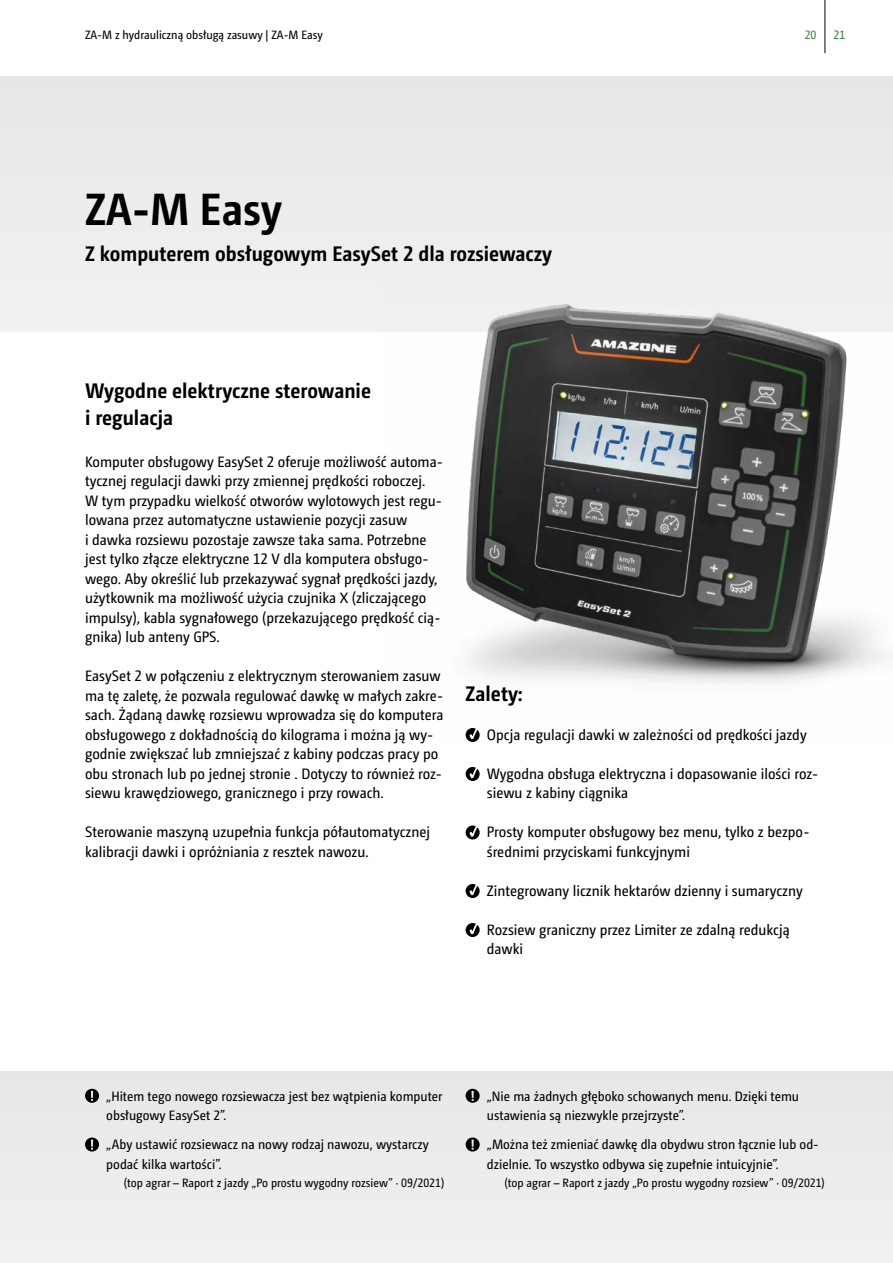
<style>
.page{position:relative;width:893px;height:1263px;background:#fff}
.page>*{position:absolute;margin:0;border:0;box-sizing:border-box;transform-origin:0 0}
.t1{font:700 45px "Camingo Dos Pro S Cd";color:#000}
.t2{font:700 21px/27px "Camingo Dos Pro S Cd";color:#000}
.t3{font:15px/19.5px "Camingo Dos Pro S Cd";color:#000}
.t4{font:13.5px/19.5px "Camingo Dos Pro S Cd";color:#000}
.t5{font:12px "Camingo Dos Pro S Cd";color:#000}
.t6{font:12px "Camingo Dos Pro S Cd";color:#3d813f}
</style>
<div class="page">
<div style="left:0;top:77px;width:893px;height:255px;background:#ececed"></div>
<div style="left:0;top:1071px;width:893px;height:192px;background:#ebeced"></div>
<img style="left:465px;top:304px;width:422px;height:433px">
<hr style="left:825px;top:0;width:1px;height:53px;background:#000">
<svg style="left:466px;top:728px;width:14px;height:14px"></svg>
<svg style="left:466px;top:767px;width:14px;height:14px"></svg>
<svg style="left:466px;top:825px;width:14px;height:14px"></svg>
<svg style="left:466px;top:884px;width:14px;height:14px"></svg>
<svg style="left:466px;top:923px;width:14px;height:14px"></svg>
<svg style="left:85px;top:1089px;width:14px;height:14px"></svg>
<svg style="left:85px;top:1137px;width:14px;height:14px"></svg>
<svg style="left:466px;top:1089px;width:14px;height:14px"></svg>
<svg style="left:466px;top:1137px;width:14px;height:14px"></svg>
<p class="t5" style="left:85px;top:28px;width:239px">ZA-M z hydrauliczną obsługą zasuwy | ZA-M Easy</p>
<h1 class="t1" style="left:85px;top:182px;width:199px">ZA-M Easy</h1>
<h2 class="t2" style="left:85px;top:240px;width:469px">Z komputerem obsługowym EasySet 2 dla rozsiewaczy</h2>
<h2 class="t2" style="left:85px;top:377px;width:287px">Wygodne elektryczne sterowanie i regulacja</h2>
<p class="t6" style="left:805px;top:28px;width:13px">20</p>
<p class="t6" style="left:833px;top:28px;width:13px">21</p>
<p class="t3" style="left:85px;top:452px;width:359px">Komputer obsługowy EasySet 2 oferuje możliwość automa&shy;tycznej regulacji dawki przy zmiennej prędkości roboczej.<br>W tym przypadku wielkość otworów wylotowych jest regu&shy;lowana przez automatyczne ustawienie pozycji zasuw<br>i dawka rozsiewu pozostaje zawsze taka sama. Potrzebne jest tylko złącze elektryczne 12 V dla komputera obsługo&shy;wego. Aby określić lub przekazywać sygnał prędkości jazdy, użytkownik ma możliwość użycia czujnika X (zliczającego impulsy), kabla sygnałowego (przekazującego prędkość cią&shy;gnika) lub anteny GPS.</p>
<p class="t3" style="left:85px;top:666px;width:360px">EasySet 2 w połączeniu z elektrycznym sterowaniem zasuw ma tę zaletę, że pozwala regulować dawkę w małych zakre&shy;sach. Żądaną dawkę rozsiewu wprowadza się do komputera obsługowego z dokładnością do kilograma i można ją wy&shy;godnie zwiększać lub zmniejszać z kabiny podczas pracy po obu stronach lub po jednej stronie . Dotyczy to również roz&shy;siewu krawędziowego, granicznego i przy rowach.</p>
<p class="t3" style="left:85px;top:822px;width:347px">Sterowanie maszyną uzupełnia funkcja półautomatycznej kalibracji dawki i opróżniania z resztek nawozu.</p>
<h2 class="t2" style="left:466px;top:680px;width:58px">Zalety:</h2>
<p class="t3" style="left:487px;top:725px;width:321px">Opcja regulacji dawki w zależności od prędkości jazdy</p>
<p class="t3" style="left:487px;top:764px;width:333px">Wygodna obsługa elektryczna i dopasowanie ilości roz&shy;siewu z kabiny ciągnika</p>
<p class="t3" style="left:487px;top:822px;width:324px">Prosty komputer obsługowy bez menu, tylko z bezpo&shy;średnimi przyciskami funkcyjnymi</p>
<p class="t3" style="left:487px;top:881px;width:317px">Zintegrowany licznik hektarów dzienny i sumaryczny</p>
<p class="t3" style="left:487px;top:920px;width:304px">Rozsiew graniczny przez Limiter ze zdalną redukcją dawki</p>
<p class="t4" style="left:106px;top:1086px;width:338px">„Hitem tego nowego rozsiewacza jest bez wątpienia komputer obsługowy EasySet 2”.</p>
<p class="t4" style="left:106px;top:1135px;width:324px">„Aby ustawić rozsiewacz na nowy rodzaj nawozu, wystarczy podać kilka wartości”.</p>
<p class="t5" style="left:124px;top:1176px;width:322px">(top agrar – Raport z jazdy „Po prostu wygodny rozsiew” · 09/2021)</p>
<p class="t4" style="left:487px;top:1086px;width:314px">„Nie ma żadnych głęboko schowanych menu. Dzięki temu ustawienia są niezwykle przejrzyste”.</p>
<p class="t4" style="left:487px;top:1135px;width:333px">„Można też zmieniać dawkę dla obydwu stron łącznie lub od&shy;dzielnie. To wszystko odbywa się zupełnie intuicyjnie”.</p>
<p class="t5" style="left:504px;top:1176px;width:322px">(top agrar – Raport z jazdy „Po prostu wygodny rozsiew” · 09/2021)</p>
</div>
